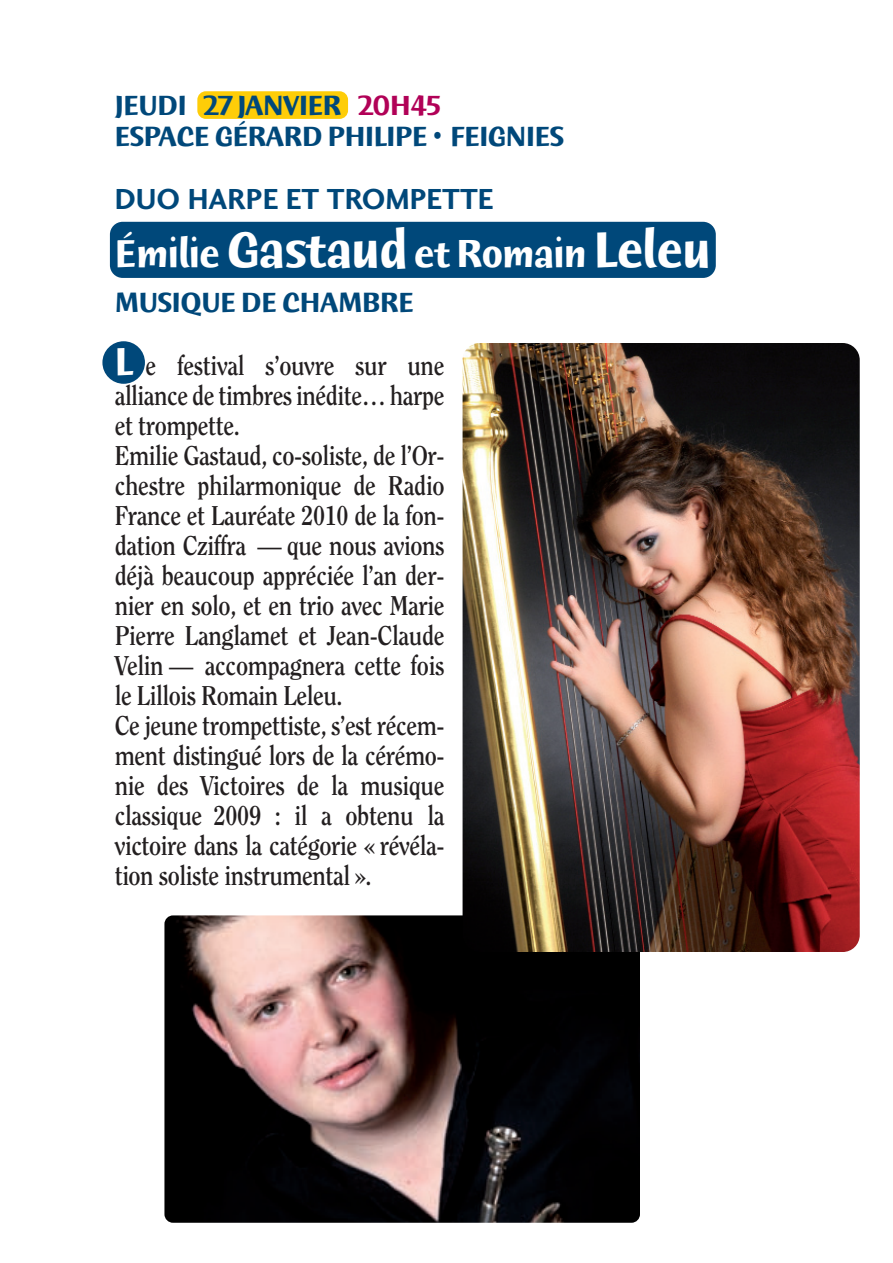
<style>
.page{position:relative;width:893px;height:1263px;background:#fff}
.page>*{position:absolute;margin:0;border:0;box-sizing:border-box;transform-origin:0 0}
.t1{font:700 42px "Humana Sans ITC";letter-spacing:-.015em;color:#fff;scale:.9 1}
.t2{font:700 30px/30.6px "Humana Sans ITC";letter-spacing:-.015em;color:#00487a;scale:.9 1}
.t3{font:30px "Charlotte Sans Bold Plain";color:#00487a}
.t4{font:700 27px/30px "Clearface";letter-spacing:-.02em;color:#231f20;scale:.9 1}
.s1{color:#b10157}
.s2{font-size:54px}
.s3{font-family:"Humana Sans ITC";font-size:42px;color:#fff}
</style>
<div class="page">
<div style="left:102px;top:341px;width:43px;height:43px;background:#00487a;border-radius:50%"></div>
<div style="left:197px;top:91px;width:151px;height:28px;background:#fecd08;border-radius:9px"></div>
<div style="left:110px;top:222px;width:606px;height:56px;background:#00487a;border-radius:13px"></div>
<img style="left:164px;top:915px;width:476px;height:308px;border-radius:9px">
<img style="left:463px;top:343px;width:397px;height:609px;border-radius:17px">
<p class="t2" style="left:115px;top:91px;width:501px">JEUDI 27 JANVIER <span class="s1">20H45<br></span>ESPACE GÉRARD PHILIPE • FEIGNIES</p>
<p class="t3" style="left:115px;top:187px;width:380px">DUO HARPE ET TROMPETTE</p>
<h1 class="t1" style="left:115px;top:234px;width:664px">Émilie <span class="s2">Gastaud</span> et Romain <span class="s2">Leleu</span></h1>
<p class="t2" style="left:115px;top:289px;width:334px">MUSIQUE DE CHAMBRE</p>
<p class="t4" style="left:115px;top:352px;width:368px"><span class="s3">L</span> e festival s’ouvre sur une alliance de timbres inédite… harpe et trompette.<br>Emilie Gastaud, co-soliste, de l’Or&shy;chestre philarmonique de Radio<br>France et Lauréate 2010 de la fon&shy;dation Cziffra — que nous avions déjà beaucoup appréciée l’an der&shy;nier en solo, et en trio avec Marie<br>Pierre Langlamet et Jean-Claude<br>Velin — accompagnera cette fois le Lillois Romain Leleu.<br>Ce jeune trompettiste, s’est récem&shy;ment distingué lors de la cérémo&shy;nie des Victoires de la musique classique 2009 : il a obtenu la victoire dans la catégorie « révéla&shy;tion soliste instrumental ».</p>
</div>
